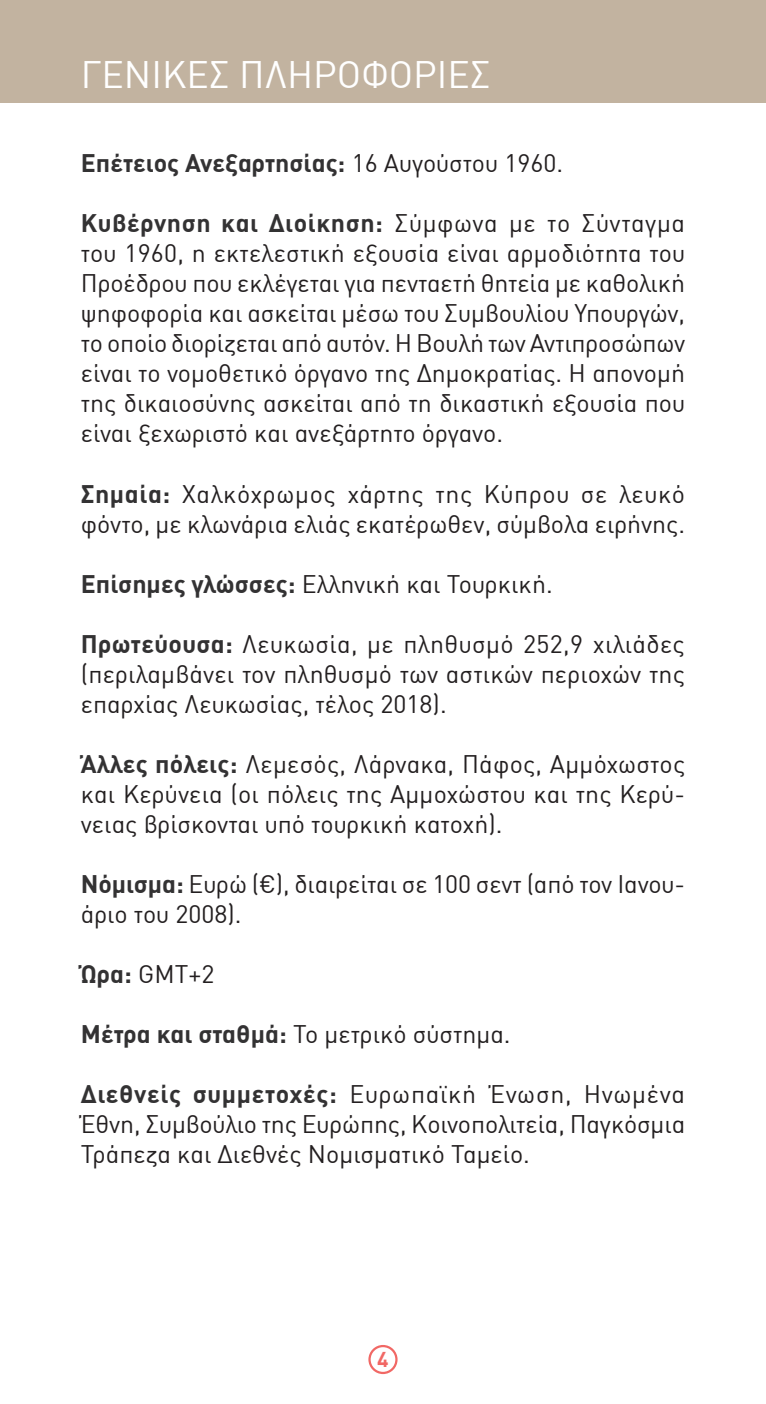
<style>
.page{position:relative;width:766px;height:1404px;background:#fff}
.page>*{position:absolute;margin:0;border:0;box-sizing:border-box;transform-origin:0 0}
.t1{font:37.5px "DIN Greek";color:#fff}
.t2{font:24.9px/30px "DIN Greek";color:#231f20;text-align:justify}
.t3{font:700 24.9px "DIN Greek";color:#333233}
.t4{font:700 21px "DIN Greek";color:#f16865}
.s1{font-weight:400;color:#231f20}
.s2{font-weight:700;color:#333233}
</style>
<div class="page">
<div style="left:0;top:0;width:765px;height:102px;background:#c2b3a0"></div>
<div style="left:368px;top:1344px;width:29px;height:29px;border:2px solid #f16865;border-radius:50%"></div>
<h1 class="t1" style="left:81px;top:53px;width:411px">ΓΕΝΙΚΕΣ ΠΛΗΡΟΦΟΡΙΕΣ</h1>
<p class="t3" style="left:81px;top:148px;width:483px">Επέτειος Ανεξαρτησίας: <span class="s1">16 Αυγούστου 1960.</span></p>
<p class="t2" style="left:81px;top:208px;width:605px"><span class="s2">Κυβέρνηση και Διοίκηση:</span> Σύμφωνα με το Σύνταγμα του 1960, η εκτελεστική εξουσία είναι αρμοδιότητα του Προέδρου που εκλέγεται για πενταετή θητεία με καθολική ψηφοφορία και ασκείται μέσω του Συμβουλίου Υπουργών, το οποίο διορίζεται από αυτόν. Η Βουλή των Αντιπροσώπων είναι το νομοθετικό όργανο της Δημοκρατίας. Η απονομή της δικαιοσύνης ασκείται από τη δικαστική εξουσία που είναι ξεχωριστό και ανεξάρτητο όργανο.</p>
<p class="t2" style="left:81px;top:478px;width:605px"><span class="s2">Σημαία:</span> Χαλκόχρωμος χάρτης της Κύπρου σε λευκό φόντο, με κλωνάρια ελιάς εκατέρωθεν, σύμβολα ειρήνης.</p>
<p class="t2" style="left:81px;top:568px;width:473px"><span class="s2">Επίσημες γλώσσες:</span> Ελληνική και Τουρκική.</p>
<p class="t2" style="left:81px;top:628px;width:605px"><span class="s2">Πρωτεύουσα:</span> Λευκωσία, με πληθυσμό 252,9 χιλιάδες (περιλαμβάνει τον πληθυσμό των αστικών περιοχών της επαρχίας Λευκωσίας, τέλος 2018).</p>
<p class="t2" style="left:81px;top:748px;width:605px"><span class="s2">Άλλες πόλεις:</span> Λεμεσός, Λάρνακα, Πάφος, Αμμόχωστος και Κερύνεια (οι πόλεις της Αμμοχώστου και της Κερύ&shy;νειας βρίσκονται υπό τουρκική κατοχή).</p>
<p class="t2" style="left:81px;top:868px;width:605px"><span class="s2">Νόμισμα:</span> Ευρώ (€), διαιρείται σε 100 σεντ (από τον Ιανου&shy;άριο του 2008).</p>
<p class="t2" style="left:81px;top:958px;width:135px"><span class="s2">Ώρα:</span> GMT+2</p>
<p class="t2" style="left:81px;top:1018px;width:431px"><span class="s2">Μέτρα και σταθμά:</span> Το μετρικό σύστημα.</p>
<p class="t2" style="left:81px;top:1078px;width:606px"><span class="s2">Διεθνείς συμμετοχές:</span> Ευρωπαϊκή Ένωση, Ηνωμένα Έθνη, Συμβούλιο της Ευρώπης, Κοινοπολιτεία, Παγκόσμια Τράπεζα και Διεθνές Νομισματικό Ταμείο.</p>
<p class="t4" style="left:377px;top:1346px;width:13px">4</p>
</div>
